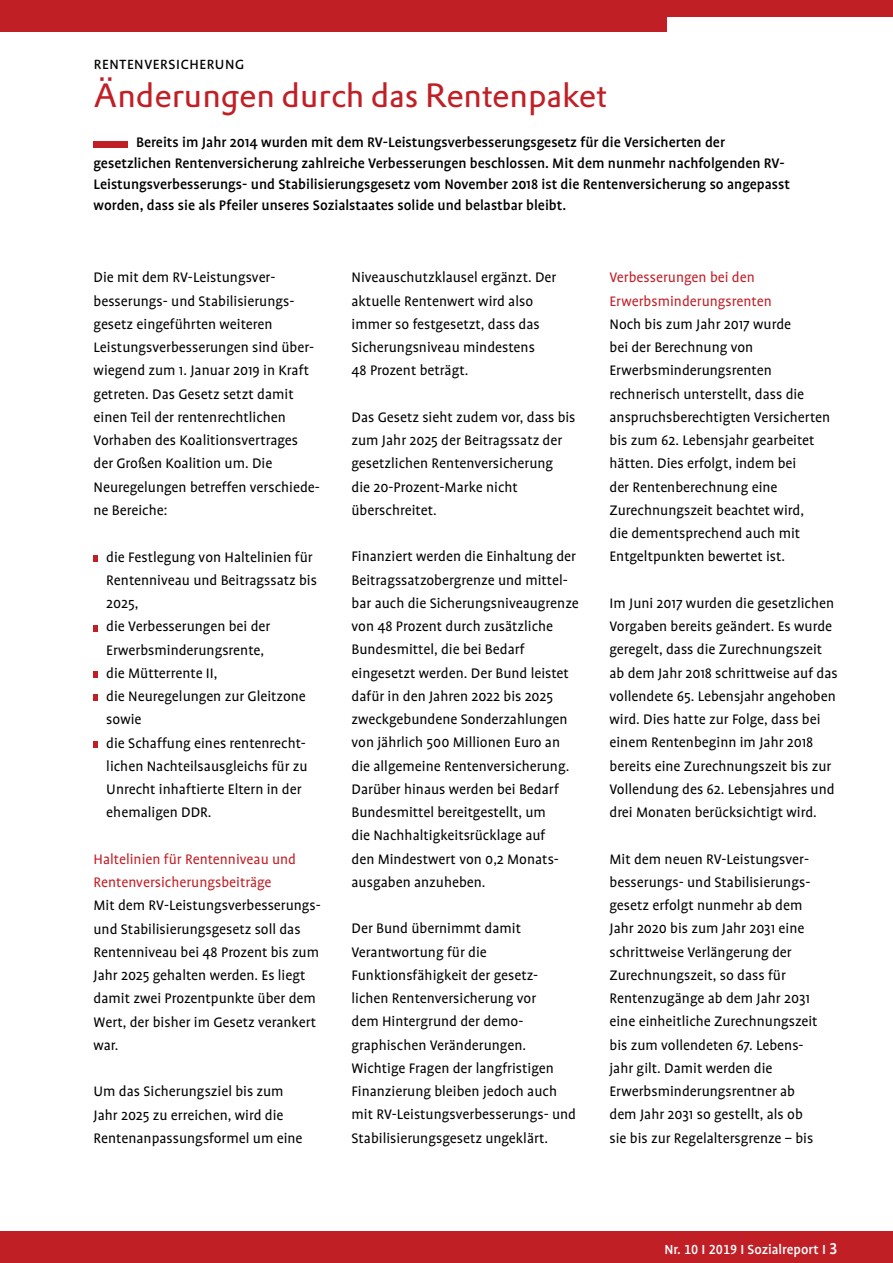
<style>
.page{position:relative;width:893px;height:1263px;background:#fff}
.page>*{position:absolute;margin:0;border:0;box-sizing:border-box;transform-origin:0 0}
.t1{font:33px "DTL Prokyon T";letter-spacing:-.005em;color:#c11f26}
.t2{font:18px "Profile SC";color:#000}
.t3{font:15.75px/23.2px "Profile";color:#000}
.t4{font:500 15.75px/21px "Profile";color:#000}
.t5{font:15.75px/23.2px "Profile";color:#c11f26}
.t6{font:500 15px "Profile";color:#fff}
.s1{font-family:"Profile NO"}
.s2{font-family:"Profile NO";font-size:18px}
</style>
<div class="page">
<div style="left:0;top:0;width:893px;height:32px;background:#c11f26"></div>
<div style="left:0;top:1231px;width:893px;height:32px;background:#c11f26"></div>
<div style="left:668px;top:17px;width:225px;height:26px;background:#fff"></div>
<div style="left:94px;top:141px;width:34px;height:6px;background:#c11f26"></div>
<svg style="left:94px;top:555px;width:4px;height:6px"></svg>
<svg style="left:94px;top:625px;width:4px;height:6px"></svg>
<svg style="left:94px;top:671px;width:4px;height:7px"></svg>
<svg style="left:94px;top:695px;width:4px;height:6px"></svg>
<svg style="left:94px;top:741px;width:4px;height:6px"></svg>
<p class="t2" style="left:94px;top:54px;width:153px">rentenversicherung</p>
<h1 class="t1" style="left:94px;top:73px;width:515px">Änderungen durch das Rentenpaket</h1>
<p class="t4" style="left:94px;top:132px;width:698px;text-indent:43px">Bereits im Jahr 2014 wurden mit dem RV-Leistungsverbesserungsgesetz für die Versicherten der gesetzlichen Rentenversicherung zahlreiche Verbesserungen beschlossen. Mit dem nunmehr nachfolgenden RV-Leistungsverbesserungs- und Stabilisierungsgesetz vom November 2018 ist die Rentenversicherung so angepasst worden, dass sie als Pfeiler unseres Sozialstaates solide und belastbar bleibt.</p>
<p class="t3" style="left:94px;top:266px;width:228px">Die mit dem RV-Leistungsver&shy;besserungs- und Stabilisierungs&shy;gesetz eingeführten weiteren<br>Leistungsverbesserungen sind über&shy;wiegend zum 1. Januar 2019 in Kraft getreten. Das Gesetz setzt damit einen Teil der rentenrechtlichen<br>Vorhaben des Koalitionsvertrages der Großen Koalition um. Die<br>Neuregelungen betreffen verschiede&shy;ne Bereiche:</p>
<p class="t3" style="left:106px;top:545px;width:212px">die Festlegung von Haltelinien für<br>Rentenniveau und Beitragssatz bis<br>2025,<br>die Verbesserungen bei der<br>Erwerbsminderungsrente,<br>die Mütterrente II,<br>die Neuregelungen zur Gleitzone sowie<br>die Schaffung eines rentenrecht&shy;lichen Nachteilsausgleichs für zu<br>Unrecht inhaftierte Eltern in der ehemaligen DDR.</p>
<p class="t5" style="left:94px;top:847px;width:204px">Haltelinien für Rentenniveau und<br>Rentenversicherungsbeiträge</p>
<p class="t3" style="left:94px;top:894px;width:229px">Mit dem RV-Leistungsverbesserungs&shy;und Stabilisierungsgesetz soll das<br>Rentenniveau bei 48 Prozent bis zum<br>Jahr 2025 gehalten werden. Es liegt damit zwei Prozentpunkte über dem<br>Wert, der bisher im Gesetz verankert war.</p>
<p class="t3" style="left:94px;top:1080px;width:211px">Um das Sicherungsziel bis zum<br>Jahr 2025 zu erreichen, wird die<br>Rentenanpassungsformel um eine</p>
<p class="t3" style="left:351px;top:266px;width:206px">Niveauschutzklausel ergänzt. Der aktuelle Rentenwert wird also immer so festgesetzt, dass das<br>Sicherungsniveau mindestens<br>48 Prozent beträgt.</p>
<p class="t3" style="left:351px;top:406px;width:226px">Das Gesetz sieht zudem vor, dass bis zum Jahr 2025 der Beitragssatz der gesetzlichen Rentenversicherung die 20-Prozent-Marke nicht überschreitet.</p>
<p class="t3" style="left:351px;top:545px;width:229px">Finanziert werden die Einhaltung der Beitragssatzobergrenze und mittel&shy;bar auch die Sicherungsniveaugrenze von 48 Prozent durch zusätzliche Bundesmittel, die bei Bedarf eingesetzt werden. Der Bund leistet dafür in den Jahren 2022 bis 2025 zweckgebundene Sonderzahlungen von jährlich 500 Millionen Euro an die allgemeine Rentenversicherung.<br>Darüber hinaus werden bei Bedarf Bundesmittel bereitgestellt, um<br>die Nachhaltigkeitsrücklage auf<br>den Mindestwert von 0,2 Monats&shy;ausgaben anzuheben.</p>
<p class="t3" style="left:351px;top:917px;width:226px">Der Bund übernimmt damit<br>Verantwortung für die<br>Funktionsfähigkeit der gesetz&shy;lichen Rentenversicherung vor<br>dem Hintergrund der demo&shy;graphischen Veränderungen.<br>Wichtige Fragen der langfristigen<br>Finanzierung bleiben jedoch auch mit RV-Leistungsverbesserungs- und<br>Stabilisierungsgesetz ungeklärt.</p>
<p class="t5" style="left:609px;top:266px;width:164px">Verbesserungen bei den<br>Erwerbsminderungsrenten</p>
<p class="t3" style="left:609px;top:312px;width:222px">Noch bis zum Jahr 2017 wurde<br>bei der Berechnung von<br>Erwerbsminderungsrenten rechnerisch unterstellt, dass die anspruchsberechtigten Versicherten bis zum 62. Lebensjahr gearbeitet hätten. Dies erfolgt, indem bei<br>der Rentenberechnung eine<br>Zurechnungszeit beachtet wird,<br>die dementsprechend auch mit<br>Entgeltpunkten bewertet ist.</p>
<p class="t3" style="left:609px;top:591px;width:230px">Im Juni 2017 wurden die gesetzlichen Vorgaben bereits geändert. Es wurde geregelt, dass die Zurechnungszeit ab dem Jahr 2018 schrittweise auf das vollendete 65. Lebensjahr angehoben wird. Dies hatte zur Folge, dass bei einem Rentenbeginn im Jahr 2018 bereits eine Zurechnungszeit bis zur Vollendung des 62. Lebensjahres und drei Monaten berücksichtigt wird.</p>
<p class="t3" style="left:609px;top:847px;width:210px">Mit dem neuen RV-Leistungsver&shy;besserungs- und Stabilisierungs&shy;gesetz erfolgt nunmehr ab dem<br>Jahr 2020 bis zum Jahr 2031 eine schrittweise Verlängerung der<br>Zurechnungszeit, so dass für<br>Rentenzugänge ab dem Jahr 2031 eine einheitliche Zurechnungszeit bis zum vollendeten 67. Lebens&shy;jahr gilt. Damit werden die<br>Erwerbsminderungsrentner ab dem Jahr 2031 so gestellt, als ob sie bis zur Regelaltersgrenze – bis</p>
<p class="t6" style="left:664px;top:1241px;width:175px">Nr. <span class="s1">10</span> I <span class="s1">2019</span> I Sozialreport I <span class="s2">3</span></p>
</div>
